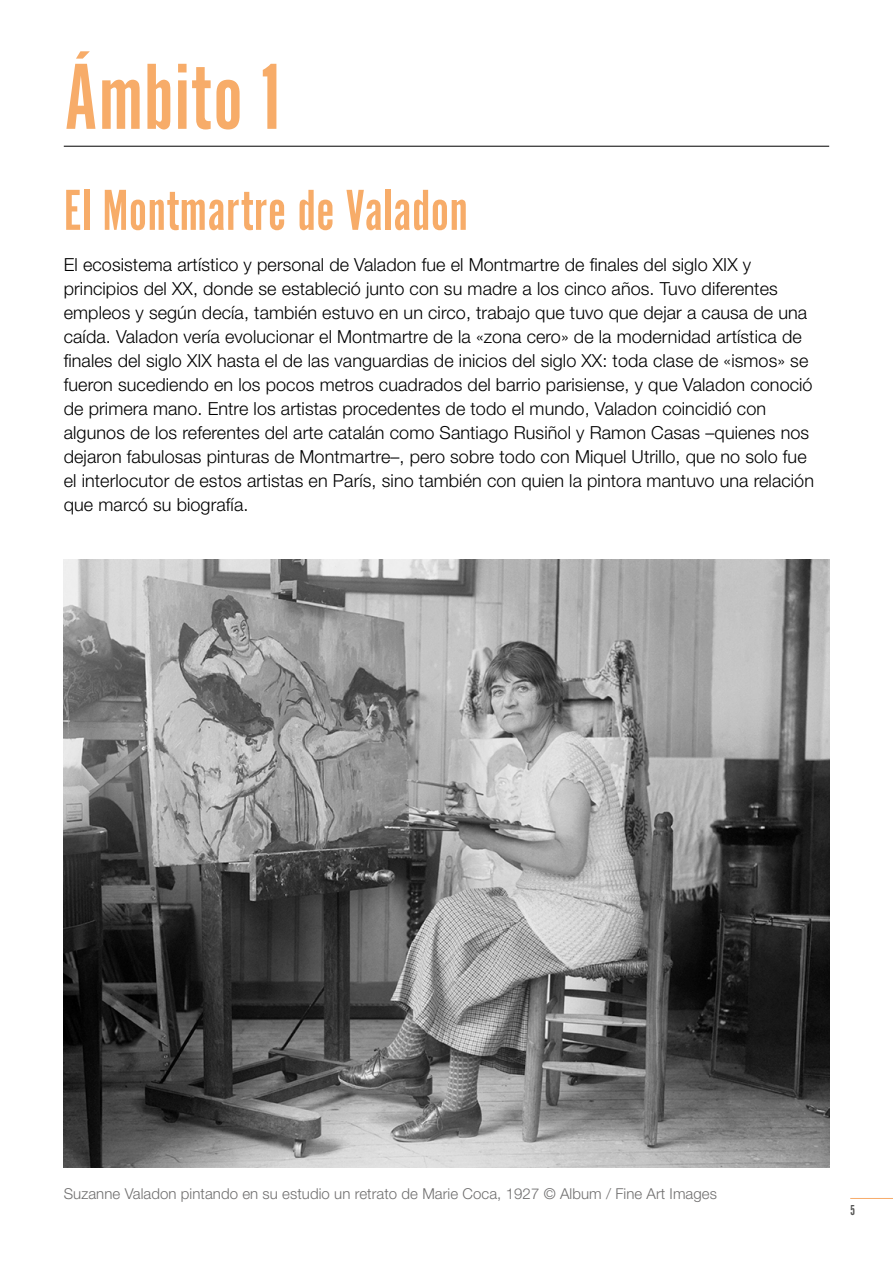
<style>
.page{position:relative;width:893px;height:1263px;background:#fff}
.page>*{position:absolute;margin:0;border:0;box-sizing:border-box;transform-origin:0 0}
.Titolar_1{font:97.5px "Alternate Got No 1 D";letter-spacing:.005em;color:#f7ac69}
.Titolar_2{font:60px "Alternate Got No 1 D";letter-spacing:.005em;color:#f7ac69}
.Texte{font:300 18px/24px "Helvetica Neue LT Std";letter-spacing:.005em;color:#000}
.Texte_3{font:300 15px "Helvetica Neue LT Std";letter-spacing:.005em;color:#706f6f}
.t1{font:15px "Alternate Got No 1 D";color:#575756}
</style>
<div class="page">
<hr style="left:850px;top:1198px;width:43px;height:1px;background:#f7ac69">
<hr style="left:64px;top:146px;width:765px;height:1px;background:#000">
<img style="left:64px;top:559px;width:765px;height:608px">
<p class="Titolar_1" style="left:64px;top:48px;width:218px">Ámbito 1</p>
<p class="Titolar_2" style="left:64px;top:180px;width:406px">El Montmartre de Valadon</p>
<p class="Texte" style="left:64px;top:252px;width:752px">El ecosistema artístico y personal de Valadon fue el Montmartre de finales del siglo XIX y principios del XX, donde se estableció junto con su madre a los cinco años. Tuvo diferentes empleos y según decía, también estuvo en un circo, trabajo que tuvo que dejar a causa de una caída. Valadon vería evolucionar el Montmartre de la «zona cero» de la modernidad artística de finales del siglo XIX hasta el de las vanguardias de inicios del siglo XX: toda clase de «ismos» se fueron sucediendo en los pocos metros cuadrados del barrio parisiense, y que Valadon conoció de primera mano. Entre los artistas procedentes de todo el mundo, Valadon coincidió con algunos de los referentes del arte catalán como Santiago Rusiñol y Ramon Casas –quienes nos dejaron fabulosas pinturas de Montmartre–, pero sobre todo con Miquel Utrillo, que no solo fue el interlocutor de estos artistas en París, sino también con quien la pintora mantuvo una relación que marcó su biografía.</p>
<p class="Texte_3" style="left:64px;top:1185px;width:655px">Suzanne Valadon pintando en su estudio un retrato de Marie Coca, 1927 © Album / Fine Art Images</p>
<p class="t1" style="left:850px;top:1202px;width:7px">5</p>
</div>
